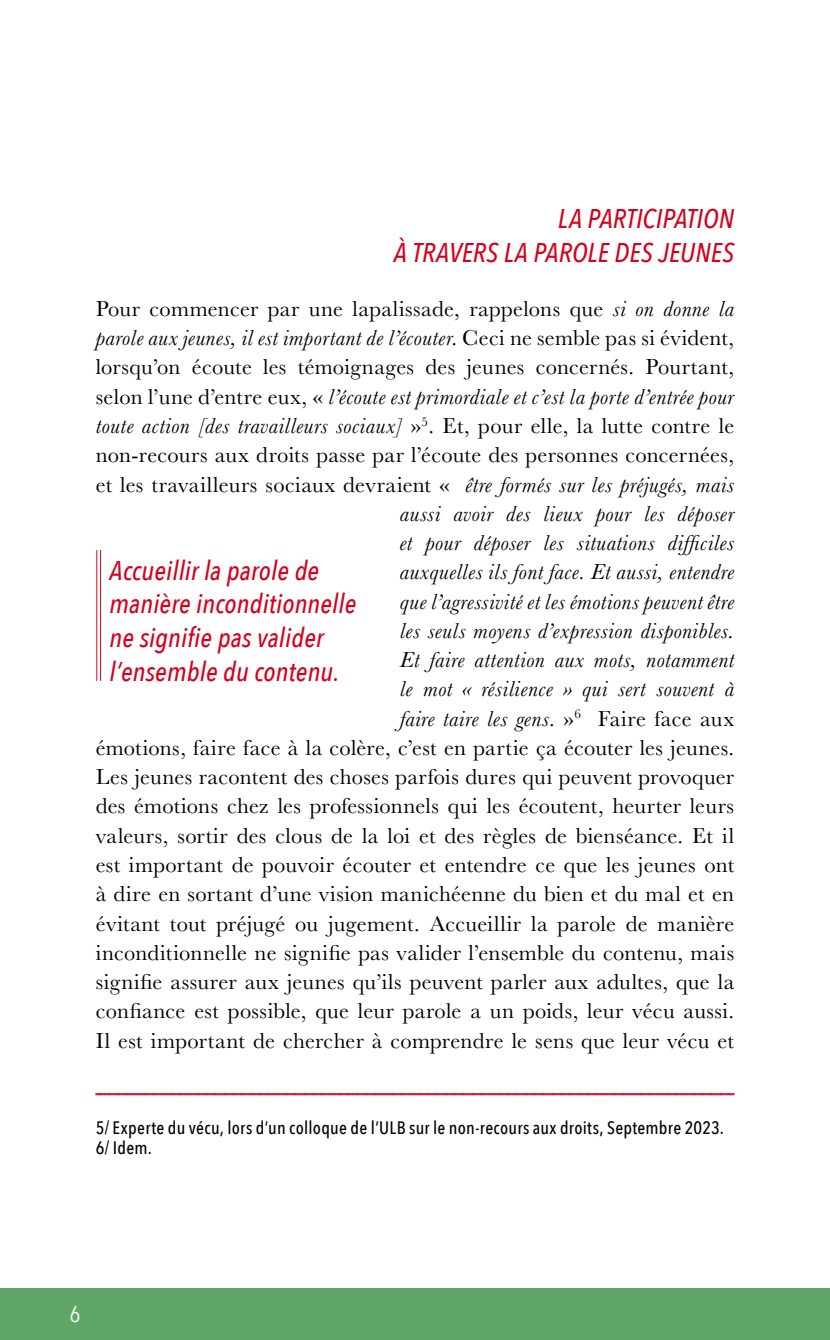
<style>
.page{position:relative;width:830px;height:1340px;background:#fff}
.page>*{position:absolute;margin:0;border:0;box-sizing:border-box;transform-origin:0 0}
.Body_Texte_1{font:italic 500 27px/33.8px "Avenir Next Condensed";letter-spacing:.005em;color:#d4021d;text-align:right}
.Body_Texte_1-2{font:22.5px/29.2px "Baskerville";letter-spacing:.015em;color:#000;text-align:right}
.t1{font:22.5px "Avenir Next Condensed";color:#fff}
.Body_Texte_1-3{font:500 18px "Avenir Next Condensed";letter-spacing:.015em;color:#000}
.s1{font-style:italic}
</style>
<div class="page">
<div style="left:0;top:1288px;width:829px;height:51px;background:#60a668"></div>
<svg style="left:95px;top:1093px;width:639px;height:2px"></svg>
<hr style="left:100px;top:550px;width:1px;height:131px;background:#d4021d">
<hr style="left:96px;top:550px;width:1px;height:131px;background:#d4021d">
<p class="Body_Texte_1" style="left:393px;top:202px;width:342px">LA PARTICIPATION<br>À TRAVERS LA PAROLE DES JEUNES</p>
<p class="Body_Texte_1-2" style="left:96px;top:294px;width:639px">Pour commencer par une lapalissade, rappelons que <span class="s1">si on donne la parole aux jeunes, il est important de l’écouter</span>. Ceci ne semble pas si évident, lorsqu’on écoute les témoignages des jeunes concernés. Pourtant, selon l’une d’entre eux, « <span class="s1">l’écoute est primordiale et c’est la porte d’entrée pour toute action [des travailleurs sociaux]</span> »<sup>5</sup>. Et, pour elle, la lutte contre le non-recours aux droits passe par l’écoute des personnes concernées, et les travailleurs sociaux devraient « <span class="s1">être formés sur les préjugés, mais aussi avoir des lieux pour les déposer<br>et pour déposer les situations difficiles<br>auxquelles ils font face. Et aussi, entendre<br>que l’agressivité et les émotions peuvent être<br>les seuls moyens d’expression disponibles.<br>Et faire attention aux mots, notamment<br>le mot « résilience » qui sert souvent à<br>faire taire les gens</span>. »<sup>6</sup> Faire face aux<br>émotions, faire face à la colère, c’est en partie ça écouter les jeunes.<br>Les jeunes racontent des choses parfois dures qui peuvent provoquer des émotions chez les professionnels qui les écoutent, heurter leurs valeurs, sortir des clous de la loi et des règles de bienséance. Et il est important de pouvoir écouter et entendre ce que les jeunes ont à dire en sortant d’une vision manichéenne du bien et du mal et en évitant tout préjugé ou jugement. Accueillir la parole de manière inconditionnelle ne signifie pas valider l’ensemble du contenu, mais signifie assurer aux jeunes qu’ils peuvent parler aux adultes, que la confiance est possible, que leur parole a un poids, leur vécu aussi.<br>Il est important de chercher à comprendre le sens que leur vécu et</p>
<p class="Body_Texte_1" style="left:109px;top:553px;width:248px;text-align:left">Accueillir la parole de manière inconditionnelle ne signifie pas valider l’ensemble du contenu.</p>
<p class="Body_Texte_1-3" style="left:96px;top:1116px;width:629px">5/ Experte du vécu, lors d’un colloque de l’ULB sur le non-recours aux droits, Septembre 2023.</p>
<p class="Body_Texte_1-3" style="left:96px;top:1136px;width:58px">6/ Idem.</p>
<p class="t1" style="left:70px;top:1294px;width:12px">6</p>
</div>
